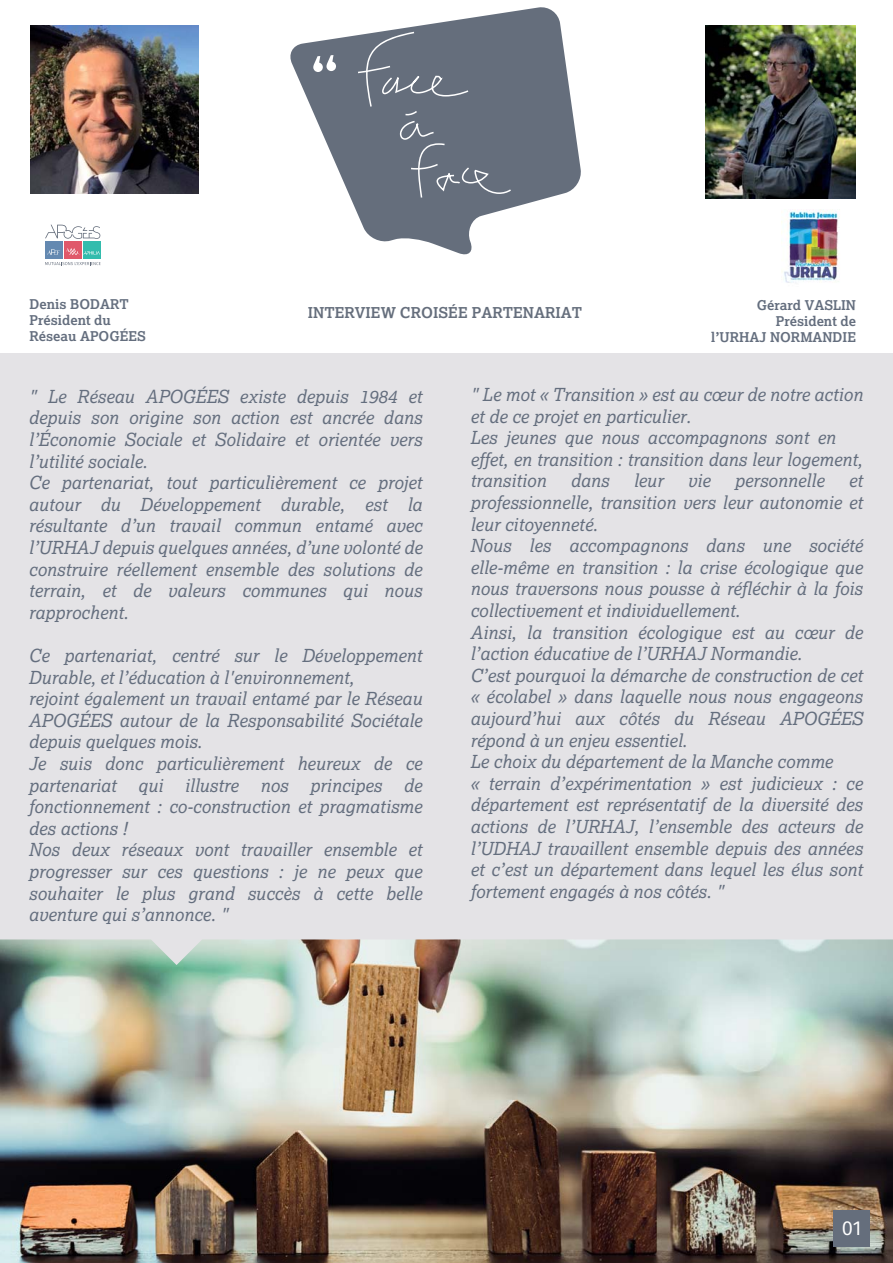
<style>
.page{position:relative;width:893px;height:1263px;background:#fff}
.page>*{position:absolute;margin:0;border:0;box-sizing:border-box;transform-origin:0 0}
.t1{font:20.25px "Fira Sans";color:#fff}
.t2{font:italic 18px/21.6px "Lexia Da Ma";color:#646e7e}
.t3{font:700 15px "Lexia Da Ma";color:#656e7c}
.t4{font:700 13.5px/16.2px "Lexia Da Ma";color:#646e7e;text-align:right}
</style>
<div class="page">
<div style="left:0;top:353px;width:893px;height:615px;background:#e4e3e6"></div>
<div style="left:64px;top:241px;width:17px;height:18px;background:#e0586a"></div>
<div style="left:83px;top:241px;width:17px;height:18px;background:#33bcad"></div>
<div style="left:45px;top:241px;width:17px;height:18px;background:#6489b1"></div>
<svg style="left:47px;top:249px;width:13px;height:6px"></svg>
<svg style="left:66px;top:248px;width:34px;height:7px"></svg>
<svg style="left:45px;top:225px;width:55px;height:14px"></svg>
<svg style="left:45px;top:262px;width:56px;height:3px"></svg>
<img style="left:781px;top:209px;width:59px;height:74px">
<svg style="left:290px;top:7px;width:291px;height:248px;fill:#656e7c"></svg>
<svg style="left:313px;top:55px;width:23px;height:17px"></svg>
<img style="left:30px;top:25px;width:169px;height:169px">
<svg style="left:400px;top:121px;width:111px;height:77px;background:#6d7683"></svg>
<svg style="left:358px;top:32px;width:110px;height:83px;background:#6d7683"></svg>
<img style="left:0;top:939px;width:893px;height:324px">
<img style="left:705px;top:25px;width:151px;height:173px">
<div style="left:833px;top:1210px;width:37px;height:36px;background:#656e7c"></div>
<p class="t4" style="left:29px;top:297px;width:118px;text-align:left">Denis BODART<br>Président du<br>Réseau APOGÉES</p>
<p class="t3" style="left:308px;top:306px;width:276px">INTERVIEW CROISÉE PARTENARIAT</p>
<p class="t4" style="left:711px;top:298px;width:146px">Gérard VASLIN<br>Président de<br>l’URHAJ NORMANDIE</p>
<p class="t2" style="left:28px;top:387px;width:395px">" Le Réseau APOGÉES existe depuis 1984 et depuis son origine son action est ancrée dans l’Économie Sociale et Solidaire et orientée vers l’utilité sociale.<br>Ce partenariat, tout particulièrement ce projet autour du Développement durable, est la résultante d’un travail commun entamé avec l’URHAJ depuis quelques années, d’une volonté de construire réellement ensemble des solutions de terrain, et de valeurs communes qui nous rapprochent.</p>
<p class="t2" style="left:28px;top:646px;width:395px">Ce partenariat, centré sur le Développement Durable, et l’éducation à l'environnement,<br>rejoint également un travail entamé par le Réseau APOGÉES autour de la Responsabilité Sociétale depuis quelques mois.<br>Je suis donc particulièrement heureux de ce partenariat qui illustre nos principes de fonctionnement : co-construction et pragmatisme des actions !<br>Nos deux réseaux vont travailler ensemble et progresser sur ces questions : je ne peux que souhaiter le plus grand succès à cette belle aventure qui s’annonce. "</p>
<p class="t2" style="left:470px;top:385px;width:394px">" Le mot « Transition » est au cœur de notre action et de ce projet en particulier.<br>Les jeunes que nous accompagnons sont en effet, en transition : transition dans leur logement, transition</p>
<p class="t2" style="left:570px;top:471px;width:40px">dans</p>
<p class="t2" style="left:633px;top:471px;width:31px">leur</p>
<p class="t2" style="left:687px;top:471px;width:24px">vie</p>
<p class="t2" style="left:734px;top:471px;width:91px">personnelle</p>
<p class="t2" style="left:470px;top:471px;width:394px;text-indent:378px">et professionnelle, transition vers leur autonomie et leur citoyenneté.<br>Nous les accompagnons dans une société elle-même en transition : la crise écologique que nous traversons nous pousse à réfléchir à la fois collectivement et individuellement.<br>Ainsi, la transition écologique est au cœur de l’action éducative de l’URHAJ Normandie.<br>C’est pourquoi la démarche de construction de cet « écolabel » dans laquelle nous nous engageons aujourd’hui aux côtés du Réseau APOGÉES répond à un enjeu essentiel.<br>Le choix du département de la Manche comme<br>« terrain d’expérimentation » est judicieux : ce département est représentatif de la diversité des actions de l’URHAJ, l’ensemble des acteurs de l’UDHAJ travaillent ensemble depuis des années et c’est un département dans lequel les élus sont fortement engagés à nos côtés. "</p>
<p class="t1" style="left:842px;top:1219px;width:21px">01</p>
</div>
